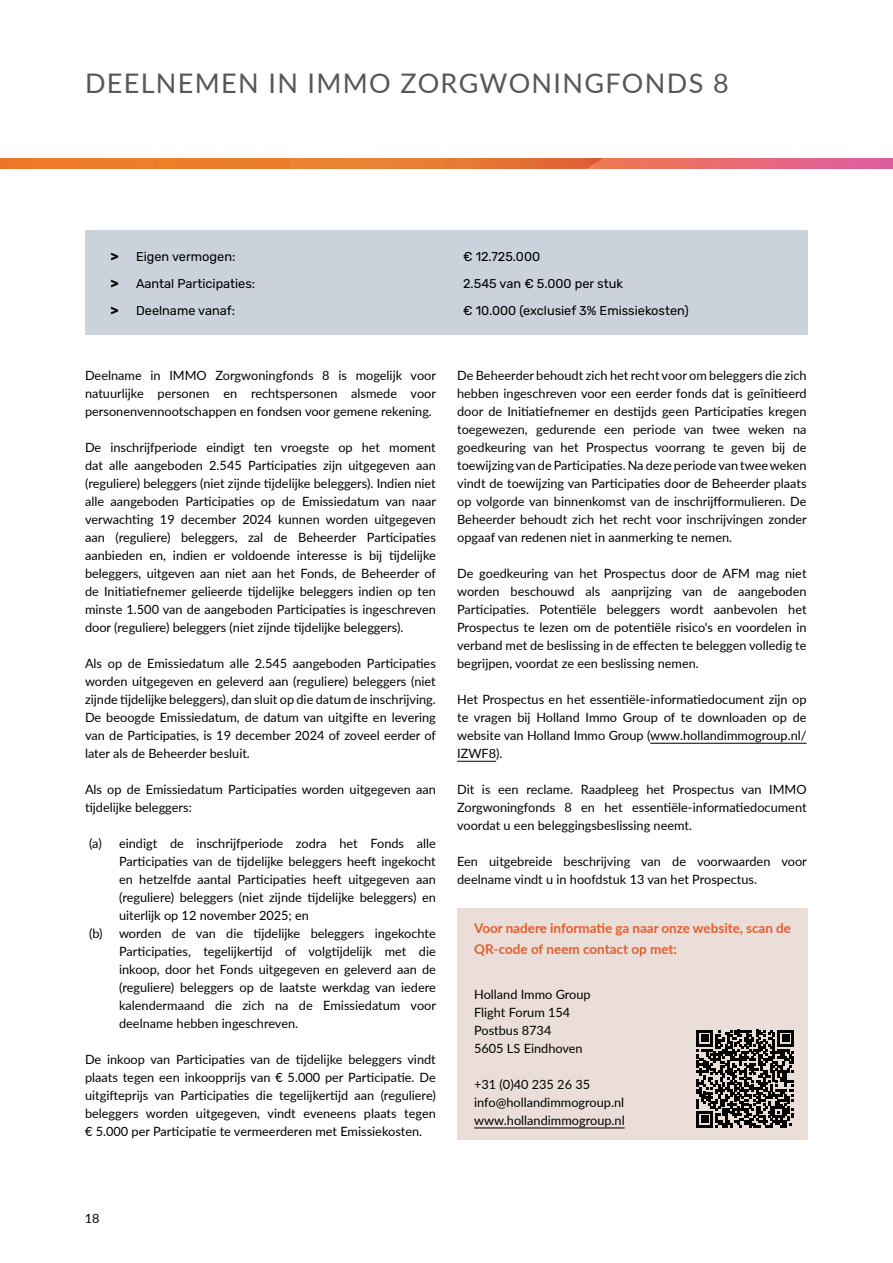
<style>
.page{position:relative;width:893px;height:1263px;background:#fff}
.page>*{position:absolute;margin:0;border:0;box-sizing:border-box;transform-origin:0 0}
.t1{font:27px "Lato";letter-spacing:.05em;color:#575756}
.t2{font:700 13.5px/21px "Lato";color:#e35e2d}
.t3{font:12.75px/18px "Lato";color:#000;text-align:justify}
.t4{font:12.75px "Rubik";color:#000}
.s1{font-family:"Arial";font-weight:900}
</style>
<div class="page">
<img style="left:0;top:158px;width:893px;height:11px">
<hr style="left:650px;top:743px;width:157px;height:1px;background:#000">
<hr style="left:457px;top:761px;width:39px;height:1px;background:#000">
<div style="left:85px;top:230px;width:723px;height:105px;background:#cbd2dc"></div>
<div style="left:457px;top:908px;width:351px;height:232px;background:#ebded8"></div>
<hr style="left:474px;top:1128px;width:151px;height:1px;background:#000">
<svg style="left:696px;top:1030px;width:98px;height:97px"></svg>
<h1 class="t1" style="left:85px;top:64px;width:645px">DEELNEMEN IN IMMO ZORGWONINGFONDS 8</h1>
<p class="t4" style="left:111px;top:250px;width:126px"><span class="s1">&gt;</span> Eigen vermogen:</p>
<p class="t4" style="left:463px;top:250px;width:79px">€ 12.725.000</p>
<p class="t4" style="left:111px;top:277px;width:146px"><span class="s1">&gt;</span> Aantal Participaties:</p>
<p class="t4" style="left:463px;top:277px;width:161px">2.545 van € 5.000 per stuk</p>
<p class="t4" style="left:111px;top:304px;width:126px"><span class="s1">&gt;</span> Deelname vanaf:</p>
<p class="t4" style="left:463px;top:304px;width:227px">€ 10.000 (exclusief 3% Emissiekosten)</p>
<p class="t3" style="left:85px;top:366px;width:353px">Deelname in IMMO Zorgwoningfonds 8 is mogelijk voor natuurlijke personen en rechtspersonen alsmede voor personenvennootschappen en fondsen voor gemene rekening.</p>
<p class="t3" style="left:85px;top:438px;width:353px">De inschrijfperiode eindigt ten vroegste op het moment dat alle aangeboden 2.545 Participaties zijn uitgegeven aan (reguliere) beleggers (niet zijnde tijdelijke beleggers). Indien niet alle aangeboden Participaties op de Emissiedatum van naar verwachting 19 december 2024 kunnen worden uitgegeven aan (reguliere) beleggers, zal de Beheerder Participaties aanbieden en, indien er voldoende interesse is bij tijdelijke beleggers, uitgeven aan niet aan het Fonds, de Beheerder of de Initiatiefnemer gelieerde tijdelijke beleggers indien op ten minste 1.500 van de aangeboden Participaties is ingeschreven door (reguliere) beleggers (niet zijnde tijdelijke beleggers).</p>
<p class="t3" style="left:85px;top:654px;width:353px">Als op de Emissiedatum alle 2.545 aangeboden Participaties worden uitgegeven en geleverd aan (reguliere) beleggers (niet zijnde tijdelijke beleggers), dan sluit op die datum de inschrijving.<br>De beoogde Emissiedatum, de datum van uitgifte en levering van de Participaties, is 19 december 2024 of zoveel eerder of later als de Beheerder besluit.</p>
<p class="t3" style="left:85px;top:780px;width:352px">Als op de Emissiedatum Participaties worden uitgegeven aan tijdelijke beleggers:</p>
<p class="t3" style="left:89px;top:834px;width:348px">(a) eindigt de inschrijfperiode zodra het Fonds alle</p>
<p class="t3" style="left:119px;top:852px;width:318px">Participaties van de tijdelijke beleggers heeft ingekocht</p>
<p class="t3" style="left:119px;top:870px;width:318px">en hetzelfde aantal Participaties heeft uitgegeven aan</p>
<p class="t3" style="left:119px;top:888px;width:318px">(reguliere) beleggers (niet zijnde tijdelijke beleggers) en</p>
<p class="t3" style="left:119px;top:906px;width:191px">uiterlijk op 12 november 2025; en</p>
<p class="t3" style="left:89px;top:924px;width:348px">(b) worden de van die tijdelijke beleggers ingekochte</p>
<p class="t3" style="left:119px;top:942px;width:318px">Participaties, tegelijkertijd of volgtijdelijk met die</p>
<p class="t3" style="left:119px;top:960px;width:318px">inkoop, door het Fonds uitgegeven en geleverd aan de</p>
<p class="t3" style="left:119px;top:978px;width:318px">(reguliere) beleggers op de laatste werkdag van iedere</p>
<p class="t3" style="left:119px;top:996px;width:319px">kalendermaand die zich na de Emissiedatum voor</p>
<p class="t3" style="left:119px;top:1014px;width:181px">deelname hebben ingeschreven.</p>
<p class="t3" style="left:85px;top:1050px;width:352px">De inkoop van Participaties van de tijdelijke beleggers vindt plaats tegen een inkoopprijs van € 5.000 per Participatie. De uitgifteprijs van Participaties die tegelijkertijd aan (reguliere) beleggers worden uitgegeven, vindt eveneens plaats tegen € 5.000 per Participatie te vermeerderen met Emissiekosten.</p>
<p class="t3" style="left:457px;top:366px;width:351px">De Beheerder behoudt zich het recht voor om beleggers die zich hebben ingeschreven voor een eerder fonds dat is geïnitieerd door de Initiatiefnemer en destijds geen Participaties kregen toegewezen, gedurende een periode van twee weken na goedkeuring van het Prospectus voorrang te geven bij de toewijzing van de Participaties. Na deze periode van twee weken vindt de toewijzing van Participaties door de Beheerder plaats op volgorde van binnenkomst van de inschrijfformulieren. De Beheerder behoudt zich het recht voor inschrijvingen zonder opgaaf van redenen niet in aanmerking te nemen.</p>
<p class="t3" style="left:457px;top:564px;width:351px">De goedkeuring van het Prospectus door de AFM mag niet worden beschouwd als aanprijzing van de aangeboden Participaties. Potentiële beleggers wordt aanbevolen het Prospectus te lezen om de potentiële risico's en voordelen in verband met de beslissing in de effecten te beleggen volledig te begrijpen, voordat ze een beslissing nemen.</p>
<p class="t3" style="left:457px;top:690px;width:351px">Het Prospectus en het essentiële-informatiedocument zijn op te vragen bij Holland Immo Group of te downloaden op de website van Holland Immo Group (www.hollandimmogroup.nl/ IZWF8).</p>
<p class="t3" style="left:457px;top:780px;width:351px">Dit is een reclame. Raadpleeg het Prospectus van IMMO Zorgwoningfonds 8 en het essentiële-informatiedocument voordat u een beleggingsbeslissing neemt.</p>
<p class="t3" style="left:457px;top:852px;width:351px">Een uitgebreide beschrijving van de voorwaarden voor deelname vindt u in hoofdstuk 13 van het Prospectus.</p>
<p class="t2" style="left:474px;top:917px;width:318px">Voor nadere informatie ga naar onze website, scan de<br>QR-code of neem contact op met:</p>
<p class="t3" style="left:474px;top:985px;width:118px;text-align:left">Holland Immo Group<br>Flight Forum 154<br>Postbus 8734<br>5605 LS Eindhoven</p>
<p class="t3" style="left:474px;top:1075px;width:152px;text-align:left">+31 (0)40 235 26 35 info@hollandimmogroup.nl www.hollandimmogroup.nl</p>
<p class="t3" style="left:85px;top:1208px;width:16px">18</p>
</div>
